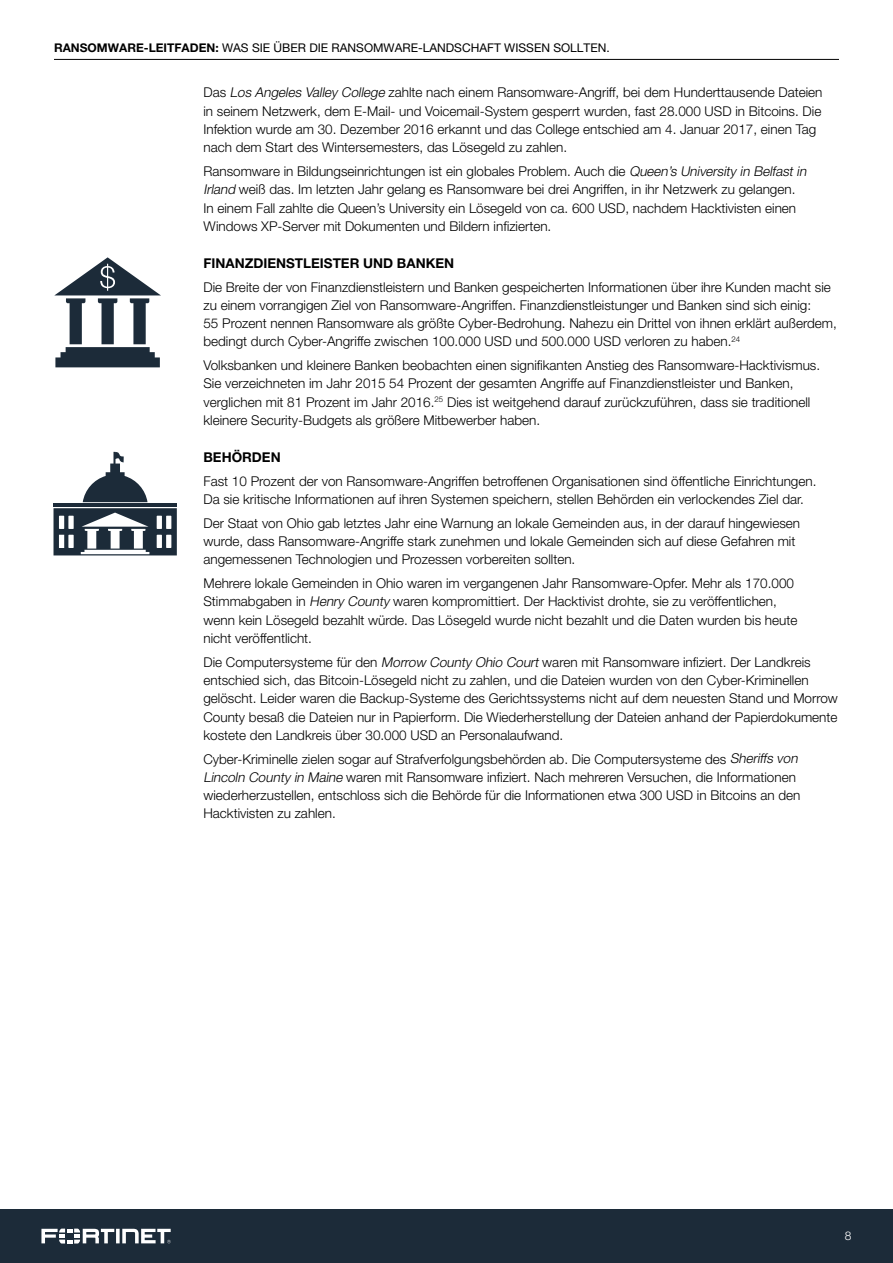
<style>
.page{position:relative;width:893px;height:1263px;background:#fff}
.page>*{position:absolute;margin:0;border:0;box-sizing:border-box;transform-origin:0 0}
.t1{font:300 13.5px/18.3px "Helvetica Neue LT Pro";color:#000}
.t2{font:700 13.5px "Helvetica Neue LT Pro";color:#000}
.t3{font:12px "Helvetica Neue LT Pro";color:#000}
.t4{font:300 12px "Helvetica Neue LT Pro";color:#fff}
.s1{font-weight:700}
.s2{font-style:italic}
</style>
<div class="page">
<div style="left:0;top:1209px;width:893px;height:54px;background:#1c2b39"></div>
<svg style="left:41px;top:1228px;width:130px;height:15px"></svg>
<hr style="left:54px;top:59px;width:785px;height:1px;background:#000">
<svg style="left:54px;top:257px;width:107px;height:110px"></svg>
<hr style="left:53px;top:503px;width:124px;height:3px;background:#1c2b39">
<svg style="left:83px;top:451px;width:65px;height:51px"></svg>
<svg style="left:54px;top:508px;width:123px;height:47px"></svg>
<p class="t3" style="left:54px;top:41px;width:557px"><span class="s1">RANSOMWARE-LEITFADEN:</span> WAS SIE ÜBER DIE RANSOMWARE-LANDSCHAFT WISSEN SOLLTEN.</p>
<p class="t1" style="left:203px;top:83px;width:620px">Das <span class="s2">Los Angeles Valley College</span> zahlte nach einem Ransomware-Angriff, bei dem Hunderttausende Dateien in seinem Netzwerk, dem E-Mail- und Voicemail-System gesperrt wurden, fast 28.000 USD in Bitcoins. Die Infektion wurde am 30. Dezember 2016 erkannt und das College entschied am 4. Januar 2017, einen Tag nach dem Start des Wintersemesters, das Lösegeld zu zahlen.</p>
<p class="t1" style="left:203px;top:162px;width:607px">Ransomware in Bildungseinrichtungen ist ein globales Problem. Auch die <span class="s2">Queen’s University in Belfast in Irland</span> weiß das. Im letzten Jahr gelang es Ransomware bei drei Angriffen, in ihr Netzwerk zu gelangen.<br>In einem Fall zahlte die Queen’s University ein Lösegeld von ca. 600 USD, nachdem Hacktivisten einen Windows XP-Server mit Dokumenten und Bildern infizierten.</p>
<p class="t2" style="left:203px;top:255px;width:252px">FINANZDIENSTLEISTER UND BANKEN</p>
<p class="t1" style="left:203px;top:277px;width:635px">Die Breite der von Finanzdienstleistern und Banken gespeicherten Informationen über ihre Kunden macht sie zu einem vorrangigen Ziel von Ransomware-Angriffen. Finanzdienstleistunger und Banken sind sich einig:<br>55 Prozent nennen Ransomware als größte Cyber-Bedrohung. Nahezu ein Drittel von ihnen erklärt außerdem, bedingt durch Cyber-Angriffe zwischen 100.000 USD und 500.000 USD verloren zu haben.<sup>24</sup></p>
<p class="t1" style="left:203px;top:356px;width:618px">Volksbanken und kleinere Banken beobachten einen signifikanten Anstieg des Ransomware-Hacktivismus.<br>Sie verzeichneten im Jahr 2015 54 Prozent der gesamten Angriffe auf Finanzdienstleister und Banken, verglichen mit 81 Prozent im Jahr 2016.<sup>25</sup> Dies ist weitgehend darauf zurückzuführen, dass sie traditionell kleinere Security-Budgets als größere Mitbewerber haben.</p>
<p class="t2" style="left:203px;top:449px;width:79px">BEHÖRDEN</p>
<p class="t1" style="left:203px;top:471px;width:614px">Fast 10 Prozent der von Ransomware-Angriffen betroffenen Organisationen sind öffentliche Einrichtungen.<br>Da sie kritische Informationen auf ihren Systemen speichern, stellen Behörden ein verlockendes Ziel dar.</p>
<p class="t1" style="left:203px;top:513px;width:598px">Der Staat von Ohio gab letztes Jahr eine Warnung an lokale Gemeinden aus, in der darauf hingewiesen wurde, dass Ransomware-Angriffe stark zunehmen und lokale Gemeinden sich auf diese Gefahren mit angemessenen Technologien und Prozessen vorbereiten sollten.</p>
<p class="t1" style="left:203px;top:574px;width:595px">Mehrere lokale Gemeinden in Ohio waren im vergangenen Jahr Ransomware-Opfer. Mehr als 170.000<br>Stimmabgaben in <span class="s2">Henry County</span> waren kompromittiert. Der Hacktivist drohte, sie zu veröffentlichen, wenn kein Lösegeld bezahlt würde. Das Lösegeld wurde nicht bezahlt und die Daten wurden bis heute nicht veröffentlicht.</p>
<p class="t1" style="left:203px;top:652px;width:636px">Die Computersysteme für den <span class="s2">Morrow County Ohio Court</span> waren mit Ransomware infiziert. Der Landkreis entschied sich, das Bitcoin-Lösegeld nicht zu zahlen, und die Dateien wurden von den Cyber-Kriminellen gelöscht. Leider waren die Backup-Systeme des Gerichtssystems nicht auf dem neuesten Stand und Morrow County besaß die Dateien nur in Papierform. Die Wiederherstellung der Dateien anhand der Papierdokumente kostete den Landkreis über 30.000 USD an Personalaufwand.</p>
<p class="t1" style="left:203px;top:749px;width:598px">Cyber-Kriminelle zielen sogar auf Strafverfolgungsbehörden ab. Die Computersysteme des <span class="s2">Sheriffs von Lincoln County in Maine</span> waren mit Ransomware infiziert. Nach mehreren Versuchen, die Informationen wiederherzustellen, entschloss sich die Behörde für die Informationen etwa 300 USD in Bitcoins an den Hacktivisten zu zahlen.</p>
<p class="t4" style="left:845px;top:1229px;width:8px">8</p>
</div>
